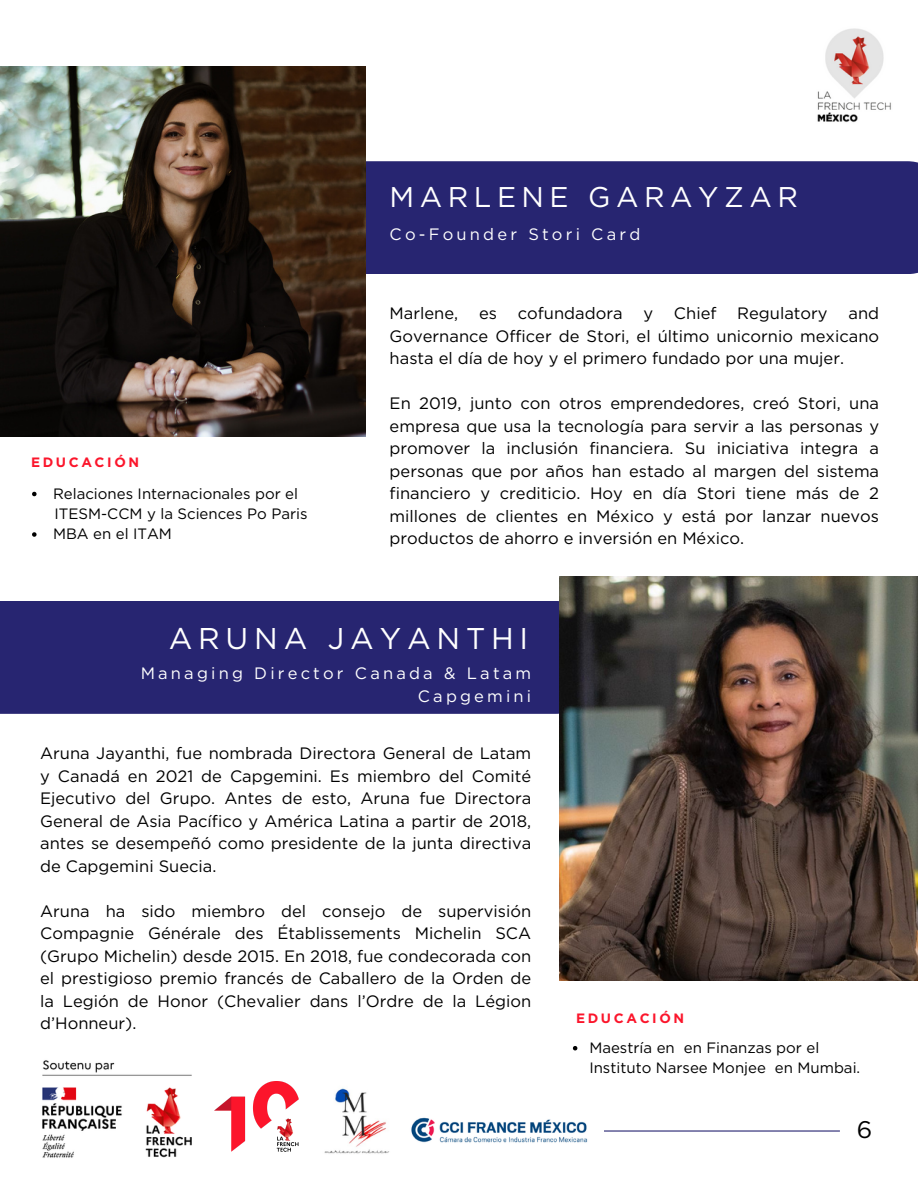
<style>
.page{position:relative;width:918px;height:1188px;background:#fff}
.page>*{position:absolute;margin:0;border:0;box-sizing:border-box;transform-origin:0 0}
.t1{font:30px "Gotham";letter-spacing:.195em;color:#fff}
.t2{font:28.5px "Gotham";letter-spacing:.195em;color:#fff}
.t3{font:24px "Gotham";color:#000}
.t4{font:16.5px/22.5px "Gotham";color:#000;text-align:justify}
.t5{font:16.5px/22.5px "Gotham";letter-spacing:.195em;color:#fff;text-align:right}
.t6{font:15px/20.2px "Gotham";color:#000}
.t7{font:700 13.5px "Gotham";letter-spacing:.195em;color:#fb152b}
</style>
<div class="page">
<div style="left:366px;top:161px;width:552px;height:113px;background:#272571"></div>
<img style="left:0;top:67px;width:366px;height:370px">
<div style="left:0;top:601px;width:560px;height:113px;background:#272571"></div>
<img style="left:560px;top:577px;width:358px;height:404px">
<svg style="left:32px;top:492px;width:5px;height:4px"></svg>
<svg style="left:32px;top:532px;width:5px;height:5px"></svg>
<svg style="left:573px;top:1046px;width:4px;height:4px"></svg>
<img style="left:215px;top:1082px;width:84px;height:70px">
<img style="left:42px;top:1060px;width:150px;height:98px">
<hr style="left:459px;top:1130px;width:381px;height:2px;background:#272571">
<img style="left:324px;top:1088px;width:65px;height:66px">
<img style="left:411px;top:1117px;width:192px;height:26px">
<img style="left:817px;top:28px;width:74px;height:95px">
<p class="t7" style="left:31px;top:454px;width:110px">EDUCACIÓN</p>
<p class="t6" style="left:53px;top:483px;width:247px">Relaciones Internacionales por el</p>
<p class="t6" style="left:55px;top:503px;width:254px">ITESM-CCM y la Sciences Po Paris</p>
<p class="t6" style="left:53px;top:523px;width:120px">MBA en el ITAM</p>
<p class="t2" style="left:390px;top:180px;width:410px">MARLENE GARAYZAR</p>
<p class="t5" style="left:390px;top:222px;width:252px">Co-Founder Stori Card</p>
<p class="t4" style="left:390px;top:302px;width:70px">Marlene,</p>
<p class="t4" style="left:479px;top:302px;width:19px">es</p>
<p class="t4" style="left:518px;top:302px;width:106px">cofundadora</p>
<p class="t4" style="left:643px;top:302px;width:11px">y</p>
<p class="t4" style="left:674px;top:302px;width:44px">Chief</p>
<p class="t4" style="left:737px;top:302px;width:92px">Regulatory</p>
<p class="t4" style="left:390px;top:302px;width:491px;text-indent:459px">and Governance Officer de Stori, el último unicornio mexicano hasta el día de hoy y el primero fundado por una mujer.</p>
<p class="t4" style="left:390px;top:392px;width:491px">En 2019, junto con otros emprendedores, creó Stori, una empresa que usa la tecnología para servir a las personas y promover la inclusión financiera. Su iniciativa integra a personas que por años han estado al margen del sistema financiero y crediticio. Hoy en día Stori tiene más de 2 millones de clientes en México y está por lanzar nuevos productos de ahorro e inversión en México.</p>
<p class="t1" style="left:169px;top:620px;width:361px">ARUNA JAYANTHI</p>
<p class="t5" style="left:141px;top:662px;width:392px">Managing Director Canada &amp; Latam<br>Capgemini</p>
<p class="t4" style="left:40px;top:742px;width:493px">Aruna Jayanthi, fue nombrada Directora General de Latam y Canadá en 2021 de Capgemini. Es miembro del Comité Ejecutivo del Grupo. Antes de esto, Aruna fue Directora General de Asia Pacífico y América Latina a partir de 2018, antes se desempeñó como presidente de la junta directiva de Capgemini Suecia.</p>
<p class="t4" style="left:40px;top:900px;width:493px">Aruna ha sido miembro del consejo de supervisión Compagnie Générale des Établissements Michelin SCA (Grupo Michelin) desde 2015. En 2018, fue condecorada con el prestigioso premio francés de Caballero de la Orden de la Legión de Honor (Chevalier dans l’Ordre de la Légion d’Honneur).</p>
<p class="t7" style="left:576px;top:1010px;width:110px">EDUCACIÓN</p>
<p class="t6" style="left:589px;top:1037px;width:272px">Maestría en en Finanzas por el<br>Instituto Narsee Monjee en Mumbai.</p>
<p class="t3" style="left:857px;top:1115px;width:17px">6</p>
</div>
